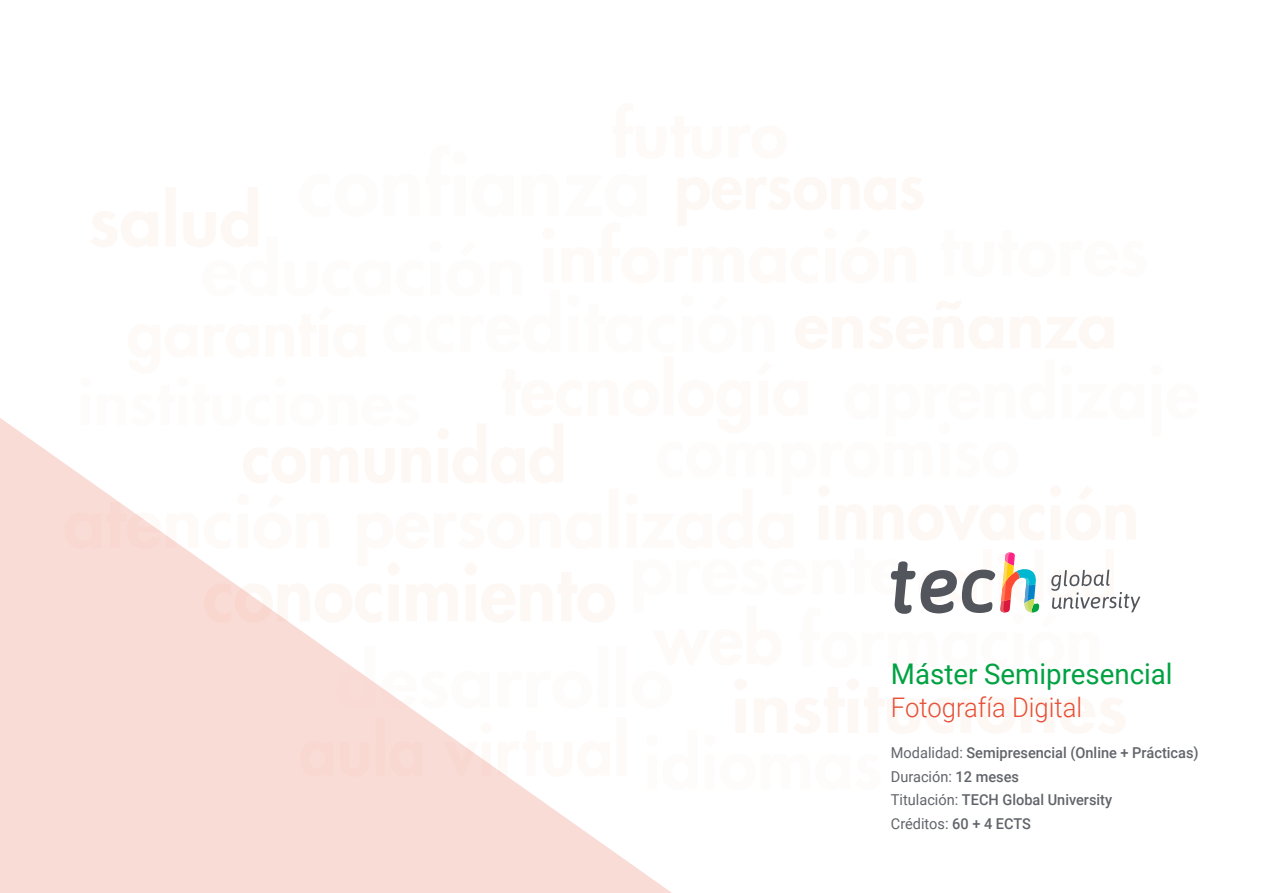
<style>
.page{position:relative;width:1263px;height:893px;background:#fff}
.page>*{position:absolute;margin:0;border:0;box-sizing:border-box;transform-origin:0 0}
.t1{font:28.5px "Roboto";color:#00a242}
.t2{font:300 27px "Roboto";color:#e74f36;scale:.95 1}
.t3{font:500 15px/23.7px "Roboto";color:#61646a}
.s1{font-weight:400}
</style>
<div class="page">
<svg style="left:0;top:418px;width:672px;height:475px;fill:#fadcd7"></svg>
<svg style="left:64px;top:418px;width:1077px;height:372px"></svg>
<h1 class="t1" style="left:891px;top:654px;width:283px">Máster Semipresencial</h1>
<h2 class="t2" style="left:891px;top:689px;width:203px">Fotografía Digital</h2>
<p class="t3" style="left:891px;top:740px;width:309px"><span class="s1">Modalidad:</span> Semipresencial (Online + Prácticas)<br><span class="s1">Duración:</span> 12 meses<br><span class="s1">Titulación:</span> TECH Global University<br><span class="s1">Créditos:</span> 60 + 4 ECTS</p>
</div>
